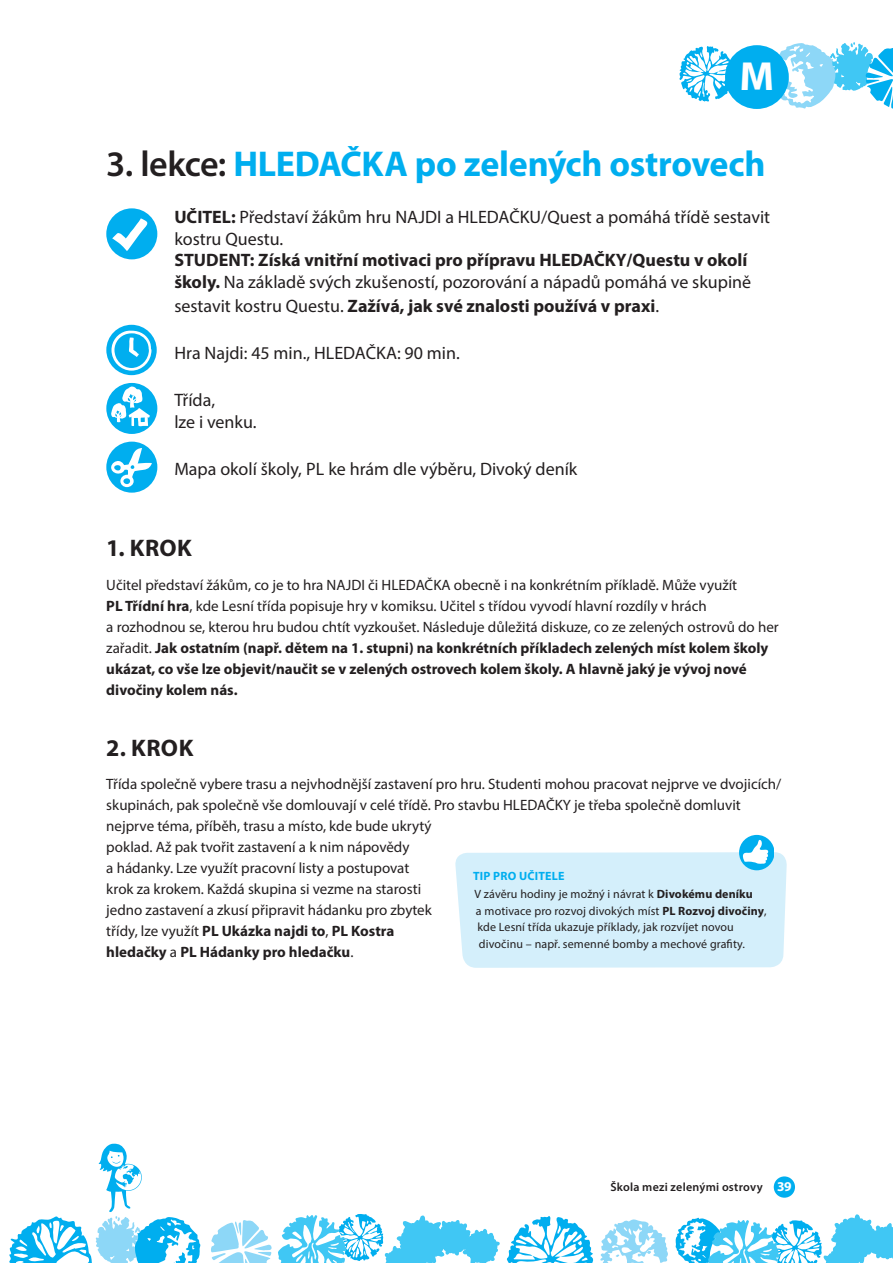
<style>
.page{position:relative;width:893px;height:1263px;background:#fff}
.page>*{position:absolute;margin:0;border:0;box-sizing:border-box;transform-origin:0 0}
.t1{font:700 36px "Myriad Pro";letter-spacing:-.01em;color:#00aeef}
.t2{font:700 24px "Myriad Pro";letter-spacing:.02em;color:#231f20}
.t3{font:700 18px/21.6px "Myriad Pro";color:#231f20}
.t4{font:18px/21.6px "Myriad Pro";color:#231f20}
.t5{font:15px/21px "Myriad Pro";color:#231f20}
.t6{font:12px/16.5px "Myriad Pro";letter-spacing:.01em;color:#231f20}
.t7{font:600 12px "Myriad Pro";letter-spacing:.02em;color:#231f20}
.s1{font-weight:600;color:#231f20}
.s2{font-weight:700}
.s3{font-weight:400}
.s4{font-weight:700;color:#00aeef}
.s5{font-weight:700;font-size:13.5px;color:#fff}
</style>
<div class="page">
<svg style="left:679px;top:46px;width:53px;height:56px"></svg>
<svg style="left:600px;top:1219px;width:68px;height:44px"></svg>
<svg style="left:506px;top:1216px;width:88px;height:47px"></svg>
<svg style="left:211px;top:1214px;width:289px;height:49px"></svg>
<svg style="left:675px;top:1214px;width:218px;height:49px"></svg>
<div style="left:725px;top:45px;width:64px;height:64px;background:#00aeef;border-radius:50%"></div>
<div style="left:106px;top:208px;width:51px;height:51px;background:#00aeef;border-radius:50%"></div>
<svg style="left:112px;top:218px;width:36px;height:33px"></svg>
<div style="left:106px;top:442px;width:51px;height:51px;background:#00aeef;border-radius:50%"></div>
<svg style="left:111px;top:448px;width:41px;height:39px"></svg>
<div style="left:106px;top:325px;width:51px;height:50px;background:#00aeef;border-radius:50%"></div>
<svg style="left:111px;top:331px;width:40px;height:40px"></svg>
<div style="left:106px;top:383px;width:51px;height:51px;background:#00aeef;border-radius:50%"></div>
<svg style="left:111px;top:386px;width:39px;height:40px"></svg>
<div style="left:739px;top:835px;width:35px;height:35px;background:#00aeef;border-radius:50%"></div>
<svg style="left:455px;top:839px;width:332px;height:129px;background:#d6f0fb"></svg>
<svg style="left:9px;top:1144px;width:192px;height:119px"></svg>
<div style="left:774px;top:1176px;width:21px;height:22px;background:#00aeef;border-radius:50%"></div>
<svg style="left:742px;top:42px;width:151px;height:67px"></svg>
<h1 class="t1" style="left:106px;top:140px;width:661px"><span class="s1">3. lekce:</span> HLEDAČKA po zelených ostrovech</h1>
<p class="t4" style="left:174px;top:206px;width:597px"><span class="s2">UČITEL:</span> Představí žákům hru NAJDI a HLEDAČKU/Quest a pomáhá třídě sestavit kostru Questu.</p>
<p class="t3" style="left:174px;top:249px;width:578px">STUDENT: Získá vnitřní motivaci pro přípravu HLEDAČKY/Questu v okolí školy. <span class="s3">Na základě svých zkušeností, pozorování a nápadů pomáhá ve skupině</span></p>
<p class="t3" style="left:174px;top:294px;width:486px"><span class="s3">sestavit kostru Questu.</span> Zažívá, jak své znalosti používá v praxi<span class="s3">.</span></p>
<p class="t4" style="left:174px;top:342px;width:287px">Hra Najdi: 45 min., HLEDAČKA: 90 min.</p>
<p class="t4" style="left:174px;top:389px;width:84px">Třída,<br>lze i venku.</p>
<p class="t4" style="left:174px;top:458px;width:405px">Mapa okolí školy, PL ke hrám dle výběru, Divoký deník</p>
<h2 class="t2" style="left:106px;top:533px;width:87px">1. KROK</h2>
<p class="t5" style="left:106px;top:574px;width:674px">Učitel představí žákům, co je to hra NAJDI či HLEDAČKA obecně i na konkrétním příkladě. Může využít<br><span class="s2">PL Třídní hra</span>, kde Lesní třída popisuje hry v komiksu. Učitel s třídou vyvodí hlavní rozdíly v hrách<br>a rozhodnou se, kterou hru budou chtít vyzkoušet. Následuje důležitá diskuze, co ze zelených ostrovů do her zařadit. <span class="s2">Jak ostatním (např. dětem na 1. stupni) na konkrétních příkladech zelených míst kolem školy ukázat, co vše lze objevit/naučit se v zelených ostrovech kolem školy. A hlavně jaký je vývoj nové divočiny kolem nás.</span></p>
<h2 class="t2" style="left:106px;top:732px;width:89px">2. KROK</h2>
<p class="t5" style="left:106px;top:774px;width:677px">Třída společně vybere trasu a nejvhodnější zastavení pro hru. Studenti mohou pracovat nejprve ve dvojicích/ skupinách, pak společně vše domlouvají v celé třídě. Pro stavbu HLEDAČKY je třeba společně domluvit nejprve téma, příběh, trasu a místo, kde bude ukrytý<br>poklad. Až pak tvořit zastavení a k nim nápovědy<br>a hádanky. Lze využít pracovní listy a postupovat<br>krok za krokem. Každá skupina si vezme na starosti<br>jedno zastavení a zkusí připravit hádanku pro zbytek<br>třídy, lze využít <span class="s2">PL Ukázka najdi to</span>, <span class="s2">PL Kostra<br>hledačky</span> a <span class="s2">PL Hádanky pro hledačku</span>.</p>
<p class="t6" style="left:473px;top:866px;width:281px;line-height:18.6px"><span class="s4">TIP PRO UČITELE<br></span>V závěru hodiny je možný i návrat k <span class="s2">Divokému deníku</span></p>
<p class="t6" style="left:476px;top:902px;width:292px">a motivace pro rozvoj divokých míst <span class="s2">PL Rozvoj divočiny</span>, kde Lesní třída ukazuje příklady, jak rozvíjet novou divočinu – např. semenné bomby a mechové grafity.</p>
<p class="t7" style="left:610px;top:1179px;width:183px">Škola mezi zelenými ostrovy <span class="s5">39</span></p>
</div>
